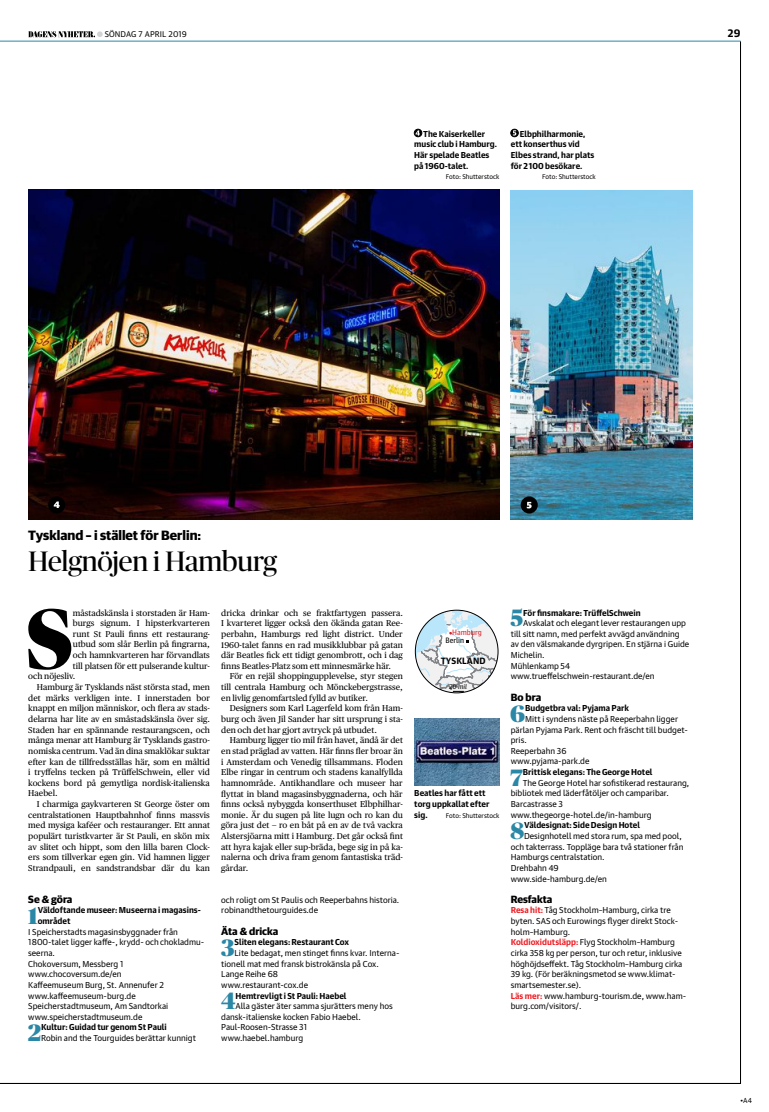
<style>
.page{position:relative;width:769px;height:1112px;background:#fff}
.page>*{position:absolute;margin:0;border:0;box-sizing:border-box;transform-origin:0 0}
.t1{font:900 85.2px "Publico Banner";color:#000}
.t2{font:28px "Publico Banner";letter-spacing:-.005em;color:#000}
.t3{font:900 23.6px "Publico Banner";color:#2b87a6}
.t4{font:700 13.5px "Guardian Sans";color:#000}
.t5{font:700 10.5px "Guardian Sans";color:#000}
.t6{font:700 10.5px "Guardian Text Sans";color:#000}
.t7{font:700 8.8px "Guardian Text Sans";color:#000}
.t8{font:8.5px/10.6px "Publico Text Sv";color:#000;text-align:justify}
.t9{font:8.3px/10.6px "Guardian Text Sans";color:#000}
.t10{font:700 8.3px/10.6px "Guardian Text Sans";color:#000}
.t11{font:8px "Guardian Text Sans";letter-spacing:.01em;color:#000}
.t12{font:7.8px "Guardian Agate Sans 2";color:#da2128}
.t13{font:7.8px "Guardian Agate Sans 2";color:#000}
.t14{font:7px "Guardian Text Sans";color:#000}
.t15{font:italic 6.8px "Guardian Agate Sans 2";color:#000}
.t16{font:6.5px "Guardian Text Sans";color:#000}
.s1{font-weight:700;color:#ed1d24}
</style>
<div class="page">
<svg style="left:28px;top:31px;width:75px;height:6px"></svg>
<hr style="left:0;top:41px;width:740px;height:1px;background:#2b87a6">
<hr style="left:740px;top:42px;width:1px;height:1041px;background:#000">
<hr style="left:0;top:42px;width:1px;height:1041px;background:#000">
<hr style="left:0;top:1083px;width:740px;height:1px;background:#000">
<img style="left:414px;top:718px;width:85px;height:67px">
<img style="left:510px;top:190px;width:182px;height:329px">
<img style="left:28px;top:189px;width:471px;height:330px">
<div style="left:510px;top:129px;width:8px;height:8px;border:1px solid #000;border-radius:50%"></div>
<svg style="left:512px;top:130px;width:4px;height:5px"></svg>
<div style="left:414px;top:129px;width:8px;height:8px;border:1px solid #000;border-radius:50%"></div>
<svg style="left:415px;top:130px;width:4px;height:6px"></svg>
<svg style="left:415px;top:610px;width:83px;height:82px"></svg>
<div style="left:520px;top:496px;width:17px;height:17px;background:#000;border-radius:50%"></div>
<svg style="left:526px;top:502px;width:5px;height:6px"></svg>
<div style="left:48px;top:496px;width:17px;height:17px;background:#000;border-radius:50%"></div>
<svg style="left:54px;top:501px;width:6px;height:7px"></svg>
<p class="t11" style="left:105px;top:28px;width:84px">SÖNDAG 7 APRIL 2019</p>
<p class="t10" style="left:414px;top:128px;width:84px;text-indent:9px">The Kaiserkeller music club i Hamburg.<br>Här spelade Beatles på 1960-talet.</p>
<p class="t16" style="left:445px;top:172px;width:55px">Foto: Shutterstock</p>
<p class="t10" style="left:510px;top:128px;width:85px;text-indent:9px">Elbphilharmonie, ett konserthus vid<br>Elbes strand, har plats för 2 100 besökare.</p>
<p class="t16" style="left:542px;top:172px;width:55px">Foto: Shutterstock</p>
<p class="t6" style="left:727px;top:27px;width:14px">29</p>
<h3 class="t4" style="left:28px;top:525px;width:174px">Tyskland – i stället för Berlin:</h3>
<h2 class="t2" style="left:28px;top:546px;width:250px">Helgnöjen i Hamburg</h2>
<h1 class="t1" style="left:27px;top:593px;width:46px">S</h1>
<p class="t8" style="left:73px;top:606px;width:138px">måstadskänsla i storstaden är Ham-</p>
<p class="t8" style="left:73px;top:617px;width:138px">burgs signum. I hipsterkvarteren</p>
<p class="t8" style="left:73px;top:628px;width:138px">runt St Pauli finns ett restaurang-</p>
<p class="t8" style="left:73px;top:638px;width:138px">utbud som slår Berlin på fingrarna,</p>
<p class="t8" style="left:73px;top:649px;width:138px">och hamnkvarteren har förvandlats</p>
<p class="t8" style="left:73px;top:659px;width:138px">till platsen för ett pulserande kultur-</p>
<p class="t8" style="left:28px;top:670px;width:49px">och nöjesliv.</p>
<p class="t8" style="left:37px;top:681px;width:174px">Hamburg är Tysklands näst största stad, men</p>
<p class="t8" style="left:28px;top:691px;width:183px">det märks verkligen inte. I innerstaden bor</p>
<p class="t8" style="left:28px;top:702px;width:183px">knappt en miljon människor, och flera av stads-</p>
<p class="t8" style="left:28px;top:713px;width:183px">delarna har lite av en småstadskänsla över sig.</p>
<p class="t8" style="left:28px;top:723px;width:183px">Staden har en spännande restaurangscen, och</p>
<p class="t8" style="left:28px;top:734px;width:183px">många menar att Hamburg är Tysklands gastro-</p>
<p class="t8" style="left:28px;top:745px;width:183px">nomiska centrum. Vad än dina smaklökar suktar</p>
<p class="t8" style="left:28px;top:755px;width:183px">efter kan de tillfredsställas här, som en måltid</p>
<p class="t8" style="left:28px;top:766px;width:183px">i tryffelns tecken på TrüffelSchwein, eller vid</p>
<p class="t8" style="left:28px;top:776px;width:183px">kockens bord på gemytliga nordisk-italienska</p>
<p class="t8" style="left:28px;top:787px;width:31px">Haebel.</p>
<p class="t8" style="left:37px;top:798px;width:174px">I charmiga gaykvarteren St George öster om</p>
<p class="t8" style="left:28px;top:808px;width:183px">centralstationen Hauptbahnhof finns massvis</p>
<p class="t8" style="left:28px;top:819px;width:183px">med mysiga kaféer och restauranger. Ett annat</p>
<p class="t8" style="left:28px;top:830px;width:183px">populärt turistkvarter är St Pauli, en skön mix</p>
<p class="t8" style="left:28px;top:840px;width:183px">av slitet och hippt, som den lilla baren Clock-</p>
<p class="t8" style="left:28px;top:851px;width:183px">ers som tillverkar egen gin. Vid hamnen ligger</p>
<p class="t8" style="left:28px;top:862px;width:183px">Strandpauli, en sandstrandsbar där du kan</p>
<p class="t5" style="left:28px;top:891px;width:46px">Se &amp; göra</p>
<h3 class="t3" style="left:28px;top:903px;width:11px">1</h3>
<p class="t10" style="left:38px;top:904px;width:164px">Väldoftande museer: Museerna i magasins&shy;området</p>
<p class="t9" style="left:28px;top:925px;width:177px">I Speicherstadts magasinsbyggnader från<br>1800-talet ligger kaffe-, krydd- och chokladmu&shy;seerna.<br>Chokoversum, Messberg 1 www.chocoversum.de/en<br>Kaffeemuseum Burg, St. Annenufer 2 www.kaffeemuseum-burg.de<br>Speicherstadtmuseum, Am Sandtorkai www.speicherstadtmuseum.de</p>
<h3 class="t3" style="left:28px;top:1020px;width:14px">2</h3>
<p class="t10" style="left:41px;top:1021px;width:127px">Kultur: Guidad tur genom St Pauli</p>
<p class="t9" style="left:41px;top:1031px;width:156px">Robin and the Tourguides berättar kunnigt</p>
<p class="t8" style="left:221px;top:606px;width:183px">dricka drinkar och se fraktfartygen passera.<br>I kvarteret ligger också den ökända gatan Ree&shy;perbahn, Hamburgs red light district. Under 1960-talet fanns en rad musikklubbar på gatan där Beatles fick ett tidigt genombrott, och i dag finns Beatles-Platz som ett minnesmärke här.</p>
<p class="t8" style="left:221px;top:670px;width:183px;text-indent:8px">För en rejäl shoppingupplevelse, styr stegen till centrala Hamburg och Mönckebergstrasse, en livlig genomfartsled fylld av butiker.</p>
<p class="t8" style="left:221px;top:702px;width:183px;text-indent:8px">Designers som Karl Lagerfeld kom från Ham&shy;burg och även Jil Sander har sitt ursprung i sta&shy;den och det har gjort avtryck på utbudet.</p>
<p class="t8" style="left:221px;top:734px;width:183px;text-indent:8px">Hamburg ligger tio mil från havet, ändå är det en stad präglad av vatten. Här finns fler broar än i Amsterdam och Venedig tillsammans. Floden Elbe ringar in centrum och stadens kanalfyllda hamnområde. Antikhandlare och museer har flyttat in bland magasinsbyggnaderna, och här finns också nybyggda konserthuset Elbphilhar&shy;monie. Är du sugen på lite lugn och ro kan du göra just det – ro en båt på en av de två vackra Alstersjöarna mitt i Hamburg. Det går också fint att hyra kajak eller sup-bräda, bege sig in på ka&shy;nalerna och driva fram genom fantastiska träd&shy;gårdar.</p>
<p class="t9" style="left:221px;top:893px;width:179px">och roligt om St Paulis och Reeperbahns historia. robinandthetourguides.de</p>
<p class="t5" style="left:221px;top:923px;width:59px">Äta &amp; dricka</p>
<h3 class="t3" style="left:221px;top:935px;width:15px">3</h3>
<p class="t10" style="left:234px;top:936px;width:116px">Sliten elegans: Restaurant Cox</p>
<p class="t9" style="left:221px;top:946px;width:179px;text-indent:13px">Lite bedagat, men stinget finns kvar. Interna&shy;tionell mat med fransk bistrokänsla på Cox.<br>Lange Reihe 68<br>www.restaurant-cox.de</p>
<h3 class="t3" style="left:221px;top:988px;width:16px">4</h3>
<p class="t10" style="left:235px;top:989px;width:112px">Hemtrevligt i St Pauli: Haebel</p>
<p class="t9" style="left:221px;top:999px;width:173px;text-indent:14px">Alla gäster äter samma sjurätters meny hos dansk-italienske kocken Fabio Haebel.<br>Paul-Roosen-Strasse 31<br>www.haebel.hamburg</p>
<p class="t12" style="left:452px;top:627px;width:31px">Hamburg</p>
<p class="t7" style="left:440px;top:654px;width:46px">TYSKLAND</p>
<p class="t13" style="left:445px;top:635px;width:20px">Berlin</p>
<p class="t15" style="left:449px;top:682px;width:19px">20 mil</p>
<p class="t10" style="left:414px;top:787px;width:77px">Beatles har fått ett torg uppkallat efter sig.</p>
<p class="t16" style="left:445px;top:809px;width:55px">Foto: Shutterstock</p>
<h3 class="t3" style="left:510px;top:605px;width:14px">5</h3>
<p class="t10" style="left:523px;top:607px;width:119px">För finsmakare: TrüffelSchwein</p>
<p class="t9" style="left:510px;top:617px;width:180px;text-indent:12px">Avskalat och elegant lever restaurangen upp till sitt namn, med perfekt avvägd användning av den välsmakande dyrgripen. En stjärna i Guide Michelin.<br>Mühlenkamp 54 www.trueffelschwein-restaurant.de/en</p>
<p class="t5" style="left:510px;top:689px;width:32px">Bo bra</p>
<h3 class="t3" style="left:510px;top:701px;width:16px">6</h3>
<p class="t10" style="left:525px;top:702px;width:105px">Budgetbra val: Pyjama Park</p>
<p class="t9" style="left:510px;top:712px;width:178px;text-indent:14px">Mitt i syndens näste på Reeperbahn ligger pärlan Pyjama Park. Rent och fräscht till budget&shy;pris.<br>Reeperbahn 36<br>www.pyjama-park.de</p>
<h3 class="t3" style="left:510px;top:764px;width:14px">7</h3>
<p class="t10" style="left:522px;top:766px;width:131px">Brittisk elegans: The George Hotel</p>
<p class="t9" style="left:510px;top:776px;width:180px;text-indent:12px">The George Hotel har sofistikerad restaurang, bibliotek med läderfåtöljer och camparibar.<br>Barcastrasse 3 www.thegeorge-hotel.de/in-hamburg</p>
<h3 class="t3" style="left:510px;top:818px;width:15px">8</h3>
<p class="t10" style="left:524px;top:819px;width:117px">Väldesignat: Side Design Hotel</p>
<p class="t9" style="left:510px;top:829px;width:174px;text-indent:13px">Designhotell med stora rum, spa med pool, och takterrass. Toppläge bara två stationer från<br>Hamburgs centralstation.<br>Drehbahn 49<br>www.side-hamburg.de/en</p>
<p class="t5" style="left:510px;top:891px;width:43px">Resfakta</p>
<p class="t9" style="left:510px;top:904px;width:177px"><span class="s1">Resa hit:</span> Tåg Stockholm–Hamburg, cirka tre byten. SAS och Eurowings flyger direkt Stock&shy;holm–Hamburg.<br><span class="s1">Koldioxidutsläpp:</span> Flyg Stockholm–Hamburg cirka 358 kg per person, tur och retur, inklusive höghöjdseffekt. Tåg Stockholm–Hamburg cirka 39 kg. (För beräkningsmetod se www.klimat&shy;smartsemester.se).<br><span class="s1">Läs mer:</span> www.hamburg-tourism.de, www.ham&shy;burg.com/visitors/.</p>
<p class="t14" style="left:740px;top:1094px;width:13px">•A4</p>
</div>
